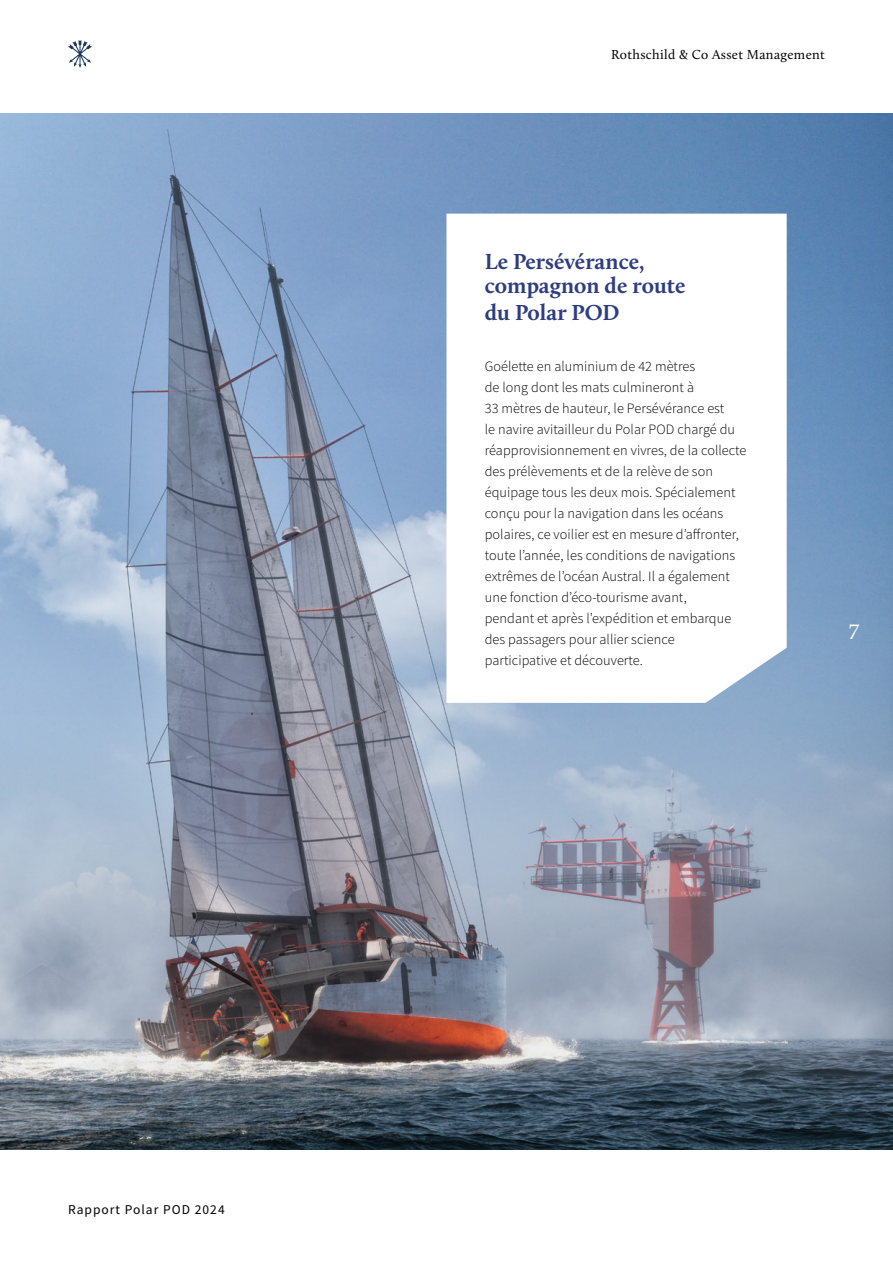
<style>
.page{position:relative;width:893px;height:1263px;background:#fff}
.page>*{position:absolute;margin:0;border:0;box-sizing:border-box;transform-origin:0 0}
.t1{font:700 22.5px/24px "Calluna";color:#2e3d80}
.t2{font:21px "Book Antiqua";color:#fff}
.t3{font:300 14.25px/21px "Source Sans Pro";letter-spacing:.005em;color:#000}
.t4{font:13.5px "Calluna";letter-spacing:.025em;color:#000}
.t5{font:13.5px "Source Sans Pro";letter-spacing:.075em;color:#000}
</style>
<div class="page">
<img style="left:0;top:113px;width:893px;height:1036px">
<svg style="left:446px;top:214px;width:341px;height:489px"></svg>
<svg style="left:68px;top:40px;width:24px;height:28px"></svg>
<p class="t5" style="left:68px;top:1201px;width:158px">Rapport Polar POD 2024</p>
<p class="t4" style="left:611px;top:46px;width:215px">Rothschild &amp; Co Asset Management</p>
<h1 class="t1" style="left:485px;top:249px;width:202px">Le Persévérance, compagnon de route</h1>
<h1 class="t1" style="left:485px;top:300px;width:136px">du Polar POD</h1>
<p class="t3" style="left:485px;top:355px;width:263px">Goélette en aluminium de 42 mètres<br>de long dont les mats culmineront à<br>33 mètres de hauteur, le Persévérance est<br>le navire avitailleur du Polar POD chargé du réapprovisionnement en vivres, de la collecte des prélèvements et de la relève de son équipage tous les deux mois. Spécialement conçu pour la navigation dans les océans polaires, ce voilier est en mesure d’affronter, toute l’année, les conditions de navigations extrêmes de l’océan Austral. Il a également une fonction d’éco-tourisme avant,<br>pendant et après l’expédition et embarque des passagers pour allier science participative et découverte.</p>
<h2 class="t2" style="left:849px;top:617px;width:12px">7</h2>
</div>
